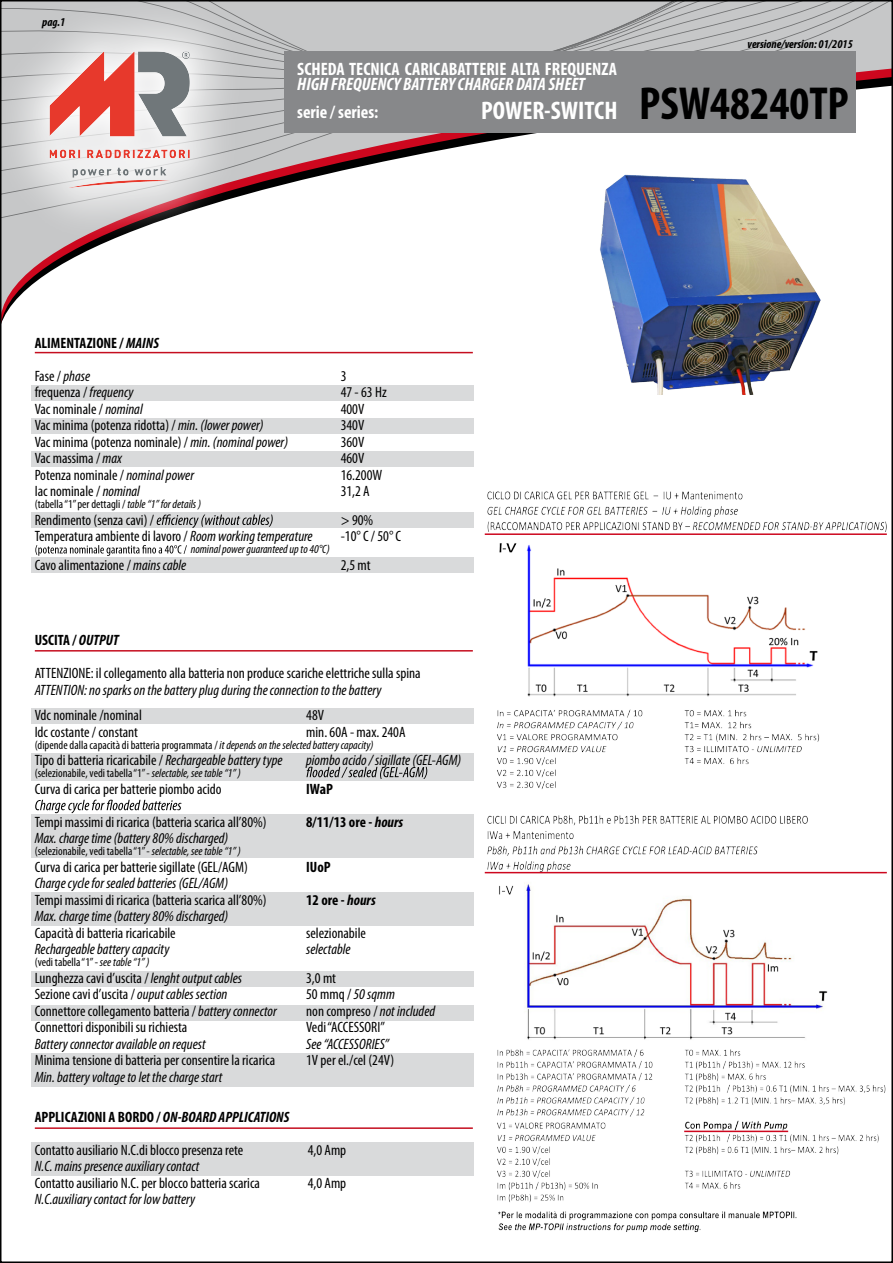
<style>
.page{position:relative;width:893px;height:1263px;background:#fff}
.page>*{position:absolute;margin:0;border:0;box-sizing:border-box;transform-origin:0 0}
.t1{font:700 condensed 25.5px "Myriad Pro";color:#fff}
.t2{font:700 condensed 18px "Myriad Pro";color:#fff}
.t3{font:italic 700 condensed 18px "Myriad Pro";color:#fff}
.t4{font:condensed 15px/33px "Myriad Pro";color:#000}
.t5{font:italic condensed 15px "Myriad Pro";color:#000}
.t6{font:700 condensed 15px "Myriad Pro";color:#000}
.t7{font:condensed 12px "Myriad Pro";color:#000}
.t8{font:italic condensed 12px "Myriad Pro";color:#000}
.t9{font:italic 700 condensed 12px "Myriad Pro";color:#000}
.s1{font-size:46.5px;color:#000}
.s2{font-style:italic}
.s3{font-weight:700}
.s4{font-weight:700;font-style:italic}
</style>
<div class="page">
<svg style="left:3px;top:255px;width:76px;height:64px"></svg>
<svg style="left:260px;top:3px;width:630px;height:188px;fill:#c6c7c8"></svg>
<div style="left:284px;top:52px;width:571px;height:81px;background:#87888a"></div>
<div style="left:31px;top:386px;width:443px;height:15px;background:#d9dadb"></div>
<div style="left:31px;top:418px;width:443px;height:16px;background:#d9dadb"></div>
<div style="left:31px;top:451px;width:443px;height:16px;background:#d9dadb"></div>
<div style="left:31px;top:512px;width:443px;height:16px;background:#d9dadb"></div>
<div style="left:31px;top:558px;width:443px;height:15px;background:#d9dadb"></div>
<div style="left:31px;top:708px;width:443px;height:15px;background:#d9dadb"></div>
<div style="left:31px;top:753px;width:443px;height:28px;background:#d9dadb"></div>
<div style="left:31px;top:815px;width:443px;height:43px;background:#d9dadb"></div>
<div style="left:31px;top:892px;width:443px;height:34px;background:#d9dadb"></div>
<div style="left:31px;top:972px;width:443px;height:15px;background:#d9dadb"></div>
<div style="left:31px;top:1005px;width:443px;height:15px;background:#d9dadb"></div>
<div style="left:31px;top:1053px;width:443px;height:33px;background:#d9dadb"></div>
<div style="left:31px;top:1142px;width:443px;height:33px;background:#d9dadb"></div>
<svg style="left:157px;top:514px;width:116px;height:14px"></svg>
<svg style="left:35px;top:545px;width:152px;height:11px"></svg>
<svg style="left:306px;top:767px;width:121px;height:12px"></svg>
<svg style="left:35px;top:800px;width:146px;height:13px"></svg>
<hr style="left:35px;top:352px;width:438px;height:1px;background:#c50e1f">
<hr style="left:35px;top:650px;width:438px;height:1px;background:#c50e1f">
<hr style="left:35px;top:1127px;width:438px;height:2px;background:#c50e1f">
<img style="left:598px;top:169px;width:224px;height:226px">
<img style="left:485px;top:491px;width:402px;height:772px">
<hr style="left:485px;top:533px;width:402px;height:2px;background:#cd071e">
<hr style="left:485px;top:872px;width:402px;height:1px;background:#cd071e">
<hr style="left:684px;top:1130px;width:104px;height:2px;background:#cd071e">
<img style="left:0;top:0;width:260px;height:255px">
<img style="left:21px;top:25px;width:197px;height:191px">
<img style="left:50px;top:52px;width:140px;height:136px">
<p class="t9" style="left:42px;top:14px;width:25px">pag.1</p>
<p class="t9" style="left:747px;top:37px;width:107px">versione/version: 01/2015</p>
<p class="t2" style="left:297px;top:58px;width:321px">SCHEDA TECNICA CARICABATTERIE ALTA FREQUENZA</p>
<p class="t3" style="left:297px;top:73px;width:289px">HIGH FREQUENCY BATTERY CHARGER DATA SHEET</p>
<p class="t2" style="left:297px;top:101px;width:83px">serie / series:</p>
<h1 class="t1" style="left:481px;top:94px;width:369px">POWER-SWITCH <span class="s1">PSW48240TP</span></h1>
<p class="t6" style="left:35px;top:333px;width:126px">ALIMENTAZIONE / <span class="s2">MAINS</span></p>
<p class="t4" style="left:35px;top:359px;width:57px">Fase / <span class="s2">phase</span></p>
<p class="t4" style="left:341px;top:359px;width:7px">3</p>
<p class="t4" style="left:35px;top:376px;width:100px">frequenza / <span class="s2">frequency</span></p>
<p class="t4" style="left:341px;top:376px;width:48px">47 - 63 Hz</p>
<p class="t4" style="left:35px;top:392px;width:110px">Vac nominale / <span class="s2">nominal</span></p>
<p class="t4" style="left:341px;top:392px;width:25px">400V</p>
<p class="t4" style="left:35px;top:409px;width:230px">Vac minima (potenza ridotta) / <span class="s2">min. (lower power)</span></p>
<p class="t4" style="left:341px;top:409px;width:25px">340V</p>
<p class="t4" style="left:35px;top:425px;width:255px">Vac minima (potenza nominale) / <span class="s2">min. (nominal power)</span></p>
<p class="t4" style="left:341px;top:425px;width:25px">360V</p>
<p class="t4" style="left:35px;top:442px;width:89px">Vac massima / <span class="s2">max</span></p>
<p class="t4" style="left:341px;top:442px;width:25px">460V</p>
<p class="t4" style="left:35px;top:458px;width:161px">Potenza nominale / <span class="s2">nominal power</span></p>
<p class="t4" style="left:341px;top:458px;width:43px">16.200W</p>
<p class="t4" style="left:35px;top:475px;width:107px">Iac nominale / <span class="s2">nominal</span></p>
<p class="t4" style="left:341px;top:475px;width:31px">31,2 A</p>
<p class="t7" style="left:35px;top:497px;width:168px">(tabella“1” per dettagli / <span class="s2">table “1” for details )</span></p>
<p class="t4" style="left:35px;top:503px;width:121px">Rendimento (senza cavi) /</p>
<p class="t4" style="left:341px;top:503px;width:34px">&gt; 90%</p>
<p class="t4" style="left:35px;top:520px;width:280px">Temperatura ambiente di lavoro / <span class="s2">Room working temperature</span></p>
<p class="t4" style="left:341px;top:520px;width:62px">-10° C / 50° C</p>
<p class="t8" style="left:191px;top:542px;width:141px">nominal power guaranteed up to 40°C)</p>
<p class="t4" style="left:35px;top:548px;width:153px">Cavo alimentazione / <span class="s2">mains cable</span></p>
<p class="t4" style="left:341px;top:548px;width:31px">2,5 mt</p>
<p class="t6" style="left:35px;top:631px;width:85px">USCITA / <span class="s2">OUTPUT</span></p>
<p class="t4" style="left:35px;top:656px;width:387px">ATTENZIONE: il collegamento alla batteria non produce scariche elettriche sulla spina</p>
<p class="t5" style="left:35px;top:681px;width:348px">ATTENTION: no sparks on the battery plug during the connection to the battery</p>
<p class="t4" style="left:35px;top:698px;width:109px">Vdc nominale /nominal</p>
<p class="t4" style="left:306px;top:698px;width:19px">48V</p>
<p class="t4" style="left:35px;top:715px;width:105px">Idc costante / constant</p>
<p class="t4" style="left:306px;top:715px;width:101px">min. 60A - max. 240A</p>
<p class="t7" style="left:35px;top:737px;width:340px">(dipende dalla capacità di batteria programmata / <span class="s2">it depends on the selected battery capacity)</span></p>
<p class="t4" style="left:35px;top:743px;width:249px">Tipo di batteria ricaricabile / <span class="s2">Rechargeable battery type</span></p>
<p class="t5" style="left:306px;top:751px;width:157px">piombo acido / sigillate (GEL-AGM)</p>
<p class="t7" style="left:35px;top:766px;width:208px">(selezionabile, vedi tabella“1” - <span class="s2">selectable, see table “1” )</span></p>
<p class="t4" style="left:35px;top:772px;width:188px">Curva di carica per batterie piombo acido</p>
<p class="t6" style="left:306px;top:779px;width:28px">IWaP</p>
<p class="t4" style="left:35px;top:805px;width:233px">Tempi massimi di ricarica (batteria scarica all’80%)</p>
<p class="t6" style="left:306px;top:812px;width:99px">8/11/13 ore - <span class="s2">hours</span></p>
<p class="t5" style="left:35px;top:829px;width:195px">Max. charge time (battery 80% discharged)</p>
<p class="t7" style="left:35px;top:844px;width:208px">(selezionabile, vedi tabella“1” - <span class="s2">selectable, see table “1” )</span></p>
<p class="t4" style="left:35px;top:850px;width:215px">Curva di carica per batterie sigillate (GEL/AGM)</p>
<p class="t6" style="left:306px;top:857px;width:26px">IUoP</p>
<p class="t5" style="left:35px;top:874px;width:195px">Charge cycle for sealed batteries (GEL/AGM)</p>
<p class="t4" style="left:35px;top:883px;width:233px">Tempi massimi di ricarica (batteria scarica all’80%)</p>
<p class="t6" style="left:306px;top:890px;width:71px">12 ore - <span class="s2">hours</span></p>
<p class="t5" style="left:35px;top:907px;width:195px">Max. charge time (battery 80% discharged)</p>
<p class="t4" style="left:35px;top:916px;width:143px">Capacità di batteria ricaricabile</p>
<p class="t4" style="left:306px;top:916px;width:61px">selezionabile</p>
<p class="t5" style="left:35px;top:940px;width:136px">Rechargeable battery capacity</p>
<p class="t5" style="left:306px;top:940px;width:46px">selectable</p>
<p class="t7" style="left:35px;top:955px;width:116px">(vedi tabella“1” - <span class="s2">see table “1” )</span></p>
<p class="t4" style="left:35px;top:961px;width:209px">Lunghezza cavi d’uscita / <span class="s2">lenght output cables</span></p>
<p class="t4" style="left:306px;top:961px;width:31px">3,0 mt</p>
<p class="t4" style="left:35px;top:977px;width:194px">Sezione cavi d’uscita / <span class="s2">ouput cables section</span></p>
<p class="t4" style="left:306px;top:977px;width:90px">50 mmq / <span class="s2">50 sqmm</span></p>
<p class="t4" style="left:35px;top:994px;width:244px">Connettore collegamento batteria / <span class="s2">battery connector</span></p>
<p class="t4" style="left:306px;top:994px;width:130px">non compreso / <span class="s2">not included</span></p>
<p class="t4" style="left:35px;top:1010px;width:154px">Connettori disponibili su richiesta</p>
<p class="t4" style="left:306px;top:1010px;width:80px">Vedi “ACCESSORI”</p>
<p class="t5" style="left:35px;top:1035px;width:172px">Battery connector available on request</p>
<p class="t5" style="left:306px;top:1035px;width:84px">See “ACCESSORIES”</p>
<p class="t4" style="left:35px;top:1043px;width:242px">Minima tensione di batteria per consentire la ricarica</p>
<p class="t4" style="left:306px;top:1043px;width:90px">1V per el./cel (24V)</p>
<p class="t5" style="left:35px;top:1068px;width:189px">Min. battery voltage to let the charge start</p>
<p class="t4" style="left:35px;top:1100px;width:256px"><span class="s3">APPLICAZIONI A BORDO /</span> <span class="s4">ON-BOARD APPLICATIONS<br></span>Contatto ausiliario N.C.di blocco presenza rete</p>
<p class="t4" style="left:308px;top:1133px;width:40px">4,0 Amp</p>
<p class="t5" style="left:35px;top:1157px;width:166px">N.C. mains presence auxiliary contact</p>
<p class="t4" style="left:35px;top:1166px;width:227px">Contatto ausiliario N.C. per blocco batteria scarica</p>
<p class="t4" style="left:308px;top:1166px;width:40px">4,0 Amp</p>
<p class="t5" style="left:35px;top:1190px;width:162px">N.C.auxiliary contact for low battery</p>
</div>
